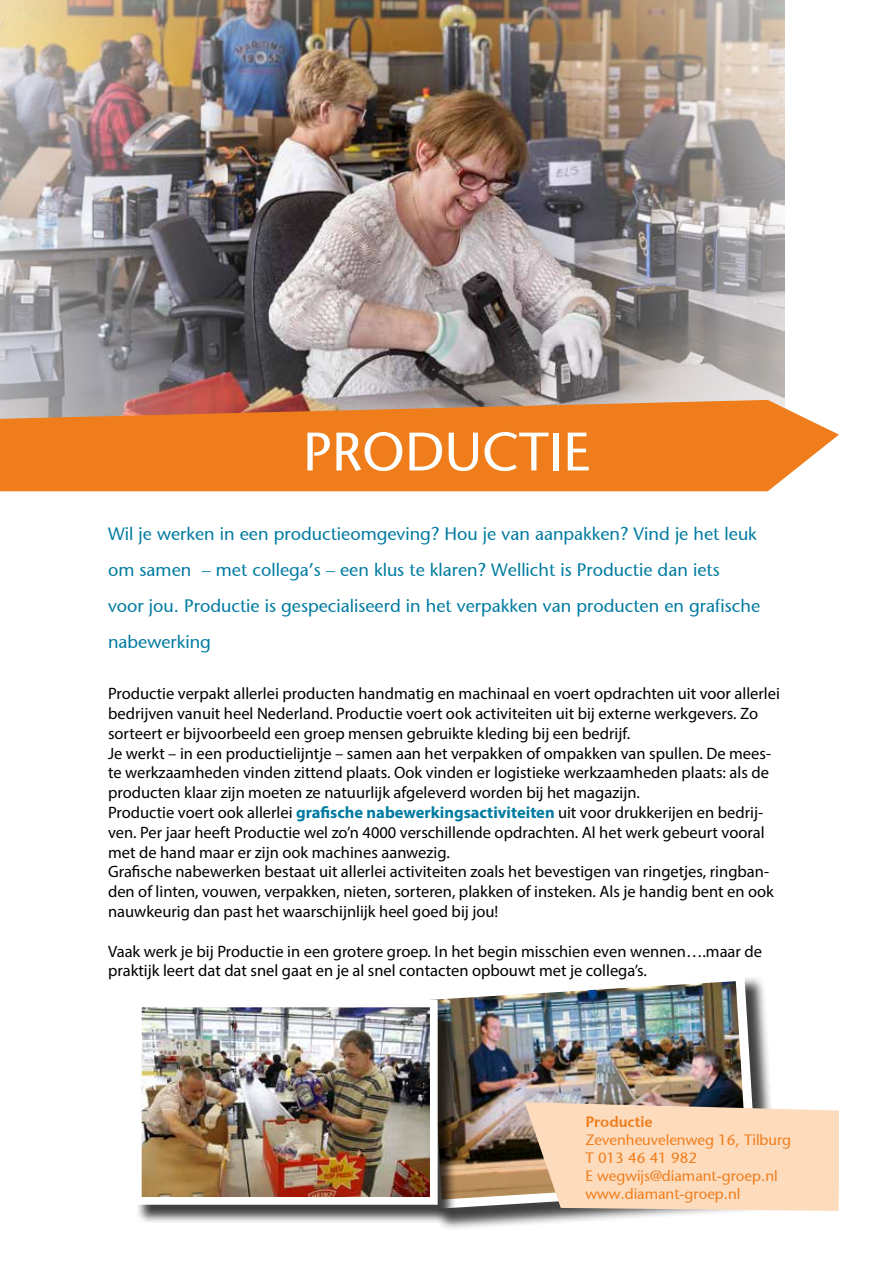
<style>
.page{position:relative;width:893px;height:1263px;background:#fff}
.page>*{position:absolute;margin:0;border:0;box-sizing:border-box;transform-origin:0 0}
.t1{font:54px "Stone Sans Medium";color:#fff}
.t2{font:18px/36px "Stone Sans Medium";color:#007ba1}
.t3{font:16.5px/19.8px "Myriad Pro";color:#000}
.t4{font:15px/18px "Stone Sans Medium";color:#ef7d1b}
.t5{font:15px "Stone Sans Semi Bold";color:#ef7d1b}
.s1{font-weight:700;color:#007ba1}
</style>
<div class="page">
<div style="left:424px;top:975px;width:355px;height:256px;background:#000;opacity:.75"></div>
<img style="left:424px;top:975px;width:338px;height:239px">
<div style="left:136px;top:1002px;width:321px;height:222px;background:#000;opacity:.75"></div>
<img style="left:143px;top:1009px;width:286px;height:187px">
<div style="left:134px;top:1000px;width:304px;height:205px;border:8px solid #fff"></div>
<svg style="left:525px;top:1102px;width:314px;height:109px;background:#f2d2b6"></svg>
<img style="left:0;top:0;width:785px;height:400px">
<svg style="left:0;top:400px;width:839px;height:91px;background:#e9842f"></svg>
<h1 class="t1" style="left:303px;top:419px;width:289px">PRODUCTIE</h1>
<p class="t2" style="left:108px;top:516px;width:654px">Wil je werken in een productieomgeving? Hou je van aanpakken? Vind je het leuk om samen – met collega’s – een klus te klaren? Wellicht is Productie dan iets<br>voor jou. Productie is gespecialiseerd in het verpakken van producten en grafische nabewerking</p>
<p class="t3" style="left:108px;top:683px;width:673px">Productie verpakt allerlei producten handmatig en machinaal en voert opdrachten uit voor allerlei bedrijven vanuit heel Nederland. Productie voert ook activiteiten uit bij externe werkgevers. Zo sorteert er bijvoorbeeld een groep mensen gebruikte kleding bij een bedrijf.<br>Je werkt – in een productielijntje – samen aan het verpakken of ompakken van spullen. De mees&shy;te werkzaamheden vinden zittend plaats. Ook vinden er logistieke werkzaamheden plaats: als de producten klaar zijn moeten ze natuurlijk afgeleverd worden bij het magazijn.<br>Productie voert ook allerlei <span class="s1">grafische nabewerkingsactiviteiten</span> uit voor drukkerijen en bedrij&shy;ven. Per jaar heeft Productie wel zo’n 4000 verschillende opdrachten. Al het werk gebeurt vooral met de hand maar er zijn ook machines aanwezig.<br>Grafische nabewerken bestaat uit allerlei activiteiten zoals het bevestigen van ringetjes, ringban&shy;den of linten, vouwen, verpakken, nieten, sorteren, plakken of insteken. Als je handig bent en ook nauwkeurig dan past het waarschijnlijk heel goed bij jou!</p>
<p class="t3" style="left:108px;top:941px;width:655px">Vaak werk je bij Productie in een grotere groep. In het begin misschien even wennen….maar de praktijk leert dat dat snel gaat en je al snel contacten opbouwt met je collega’s.</p>
<p class="t5" style="left:585px;top:1112px;width:69px">Productie</p>
<p class="t4" style="left:585px;top:1131px;width:207px">Zevenheuvelenweg 16, Tilburg<br>T 013 46 41 982<br>E wegwijs@diamant-groep.nl www.diamant-groep.nl</p>
</div>
